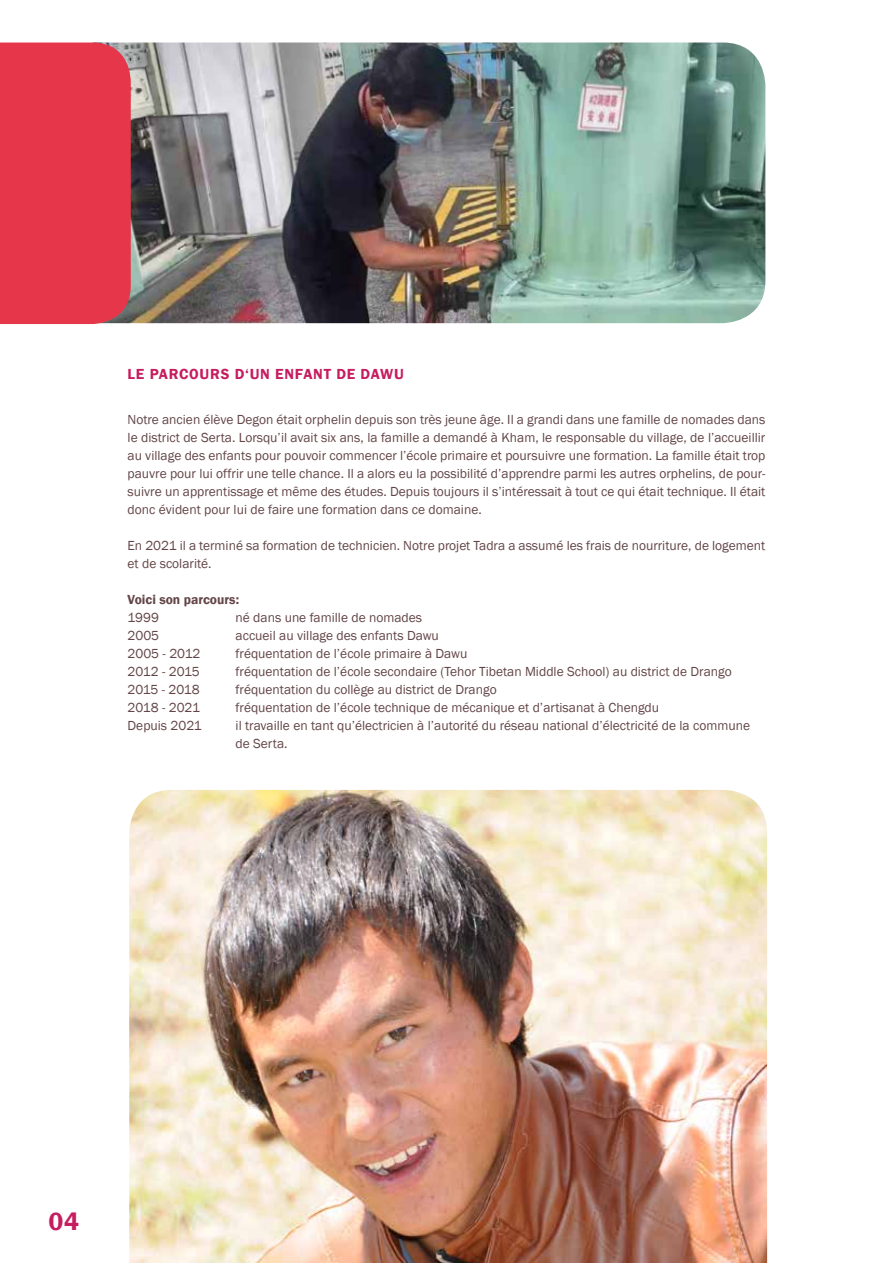
<style>
.page{position:relative;width:893px;height:1263px;background:#fff}
.page>*{position:absolute;margin:0;border:0;box-sizing:border-box;transform-origin:0 0}
.t1{font:600 25.5px "Franklin Gothic";color:#c61d60}
.t2{font:600 15px "Franklin Gothic";letter-spacing:.05em;color:#c61d60}
.t3{font:13.5px/18px "Franklin Gothic";color:#634547}
.t4{font:600 13.5px "Franklin Gothic";color:#634547}
</style>
<div class="page">
<img style="left:131px;top:43px;width:634px;height:280px">
<div style="left:0;top:43px;width:131px;height:281px;background:#e6374a"></div>
<img style="left:129px;top:790px;width:638px;height:473px">
<p class="t2" style="left:128px;top:365px;width:43px">LE PARCOURS</p>
<p class="t2" style="left:235px;top:365px;width:60px">D‘UN ENFANT</p>
<p class="t2" style="left:336px;top:365px;width:67px">DE DAWU</p>
<p class="t3" style="left:128px;top:411px;width:639px;text-align:justify">Notre ancien élève Degon était orphelin depuis son très jeune âge. Il a grandi dans une famille de nomades dans le district de Serta. Lorsqu’il avait six ans, la famille a demandé à Kham, le responsable du village, de l’accueillir au village des enfants pour pouvoir commencer l’école primaire et poursuivre une formation. La famille était trop pauvre pour lui offrir une telle chance. Il a alors eu la possibilité d’apprendre parmi les autres orphelins, de pour&shy;suivre un apprentissage et même des études. Depuis toujours il s’intéressait à tout ce qui était technique. Il était donc évident pour lui de faire une formation dans ce domaine.</p>
<p class="t3" style="left:128px;top:537px;width:639px">En 2021 il a terminé sa formation de technicien. Notre projet Tadra a assumé les frais de nourriture, de logement et de scolarité.</p>
<p class="t4" style="left:128px;top:591px;width:113px">VOICI SON PARCOURS:</p>
<p class="t3" style="left:128px;top:609px;width:33px">1999</p>
<p class="t3" style="left:236px;top:609px;width:188px">né dans une famille de nomades</p>
<p class="t3" style="left:128px;top:627px;width:33px">2005</p>
<p class="t3" style="left:236px;top:627px;width:205px">accueil au village des enfants Dawu</p>
<p class="t3" style="left:128px;top:645px;width:74px">2005 - 2012</p>
<p class="t3" style="left:236px;top:645px;width:233px">fréquentation de l’école primaire à Dawu</p>
<p class="t3" style="left:128px;top:663px;width:74px">2012 - 2015</p>
<p class="t3" style="left:236px;top:663px;width:498px">fréquentation de l’école secondaire (Tehor Tibetan Middle School) au district de Drango</p>
<p class="t3" style="left:128px;top:681px;width:74px">2015 - 2018</p>
<p class="t3" style="left:236px;top:681px;width:263px">fréquentation du collège au district de Drango</p>
<p class="t3" style="left:128px;top:699px;width:74px">2018 - 2021</p>
<p class="t3" style="left:236px;top:699px;width:425px">fréquentation de l’école technique de mécanique et d’artisanat à Chengdu</p>
<p class="t3" style="left:128px;top:717px;width:76px">Depuis 2021</p>
<p class="t3" style="left:236px;top:717px;width:516px">il travaille en tant qu’électricien à l’autorité du réseau national d’électricité de la commune de Serta.</p>
<h1 class="t1" style="left:48px;top:1205px;width:32px">04</h1>
</div>
